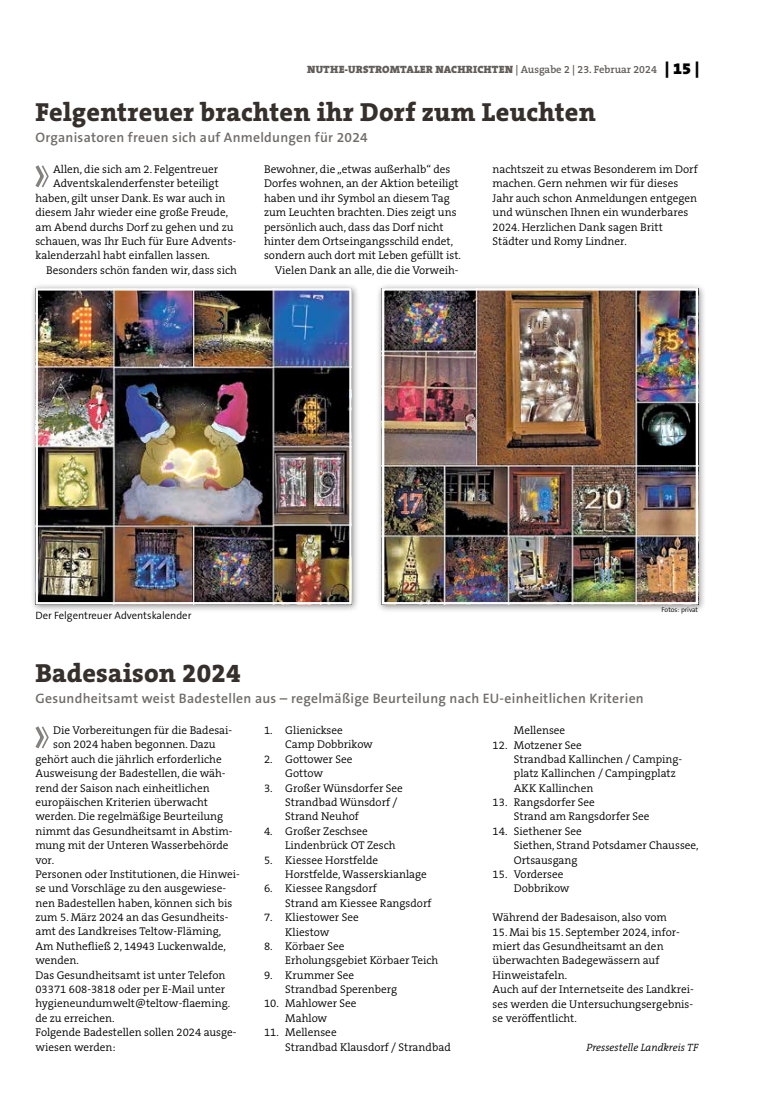
<style>
.page{position:relative;width:762px;height:1117px;background:#fff}
.page>*{position:absolute;margin:0;border:0;box-sizing:border-box;transform-origin:0 0}
.t1{font:800 26.25px "The Serif B W8";letter-spacing:.01em;color:#36302d}
.t2{font:600 13.75px "The Sans B W6";letter-spacing:.02em;color:#716c69}
.t3{font:300 11.25px/14.4px "The Serif B W4";color:#000}
.t4{font:900 10.62px "The Serif B W9";letter-spacing:.015em;color:#615c58}
.t5{font:300 10.62px "The Sans B W4";color:#000}
.t6{font:italic 300 10.62px "The Serif B W4";color:#000}
.t7{font:300 6.88px "The Sans B W4";color:#000}
.s1{font-family:"The Serif B W6";font-weight:600}
.s2{font-size:16.25px;color:#000}
</style>
<div class="page">
<svg style="left:35px;top:165px;width:14px;height:23px"></svg>
<div style="left:30px;top:282px;width:329px;height:330px;background:#000;opacity:.45"></div>
<img style="left:38px;top:291px;width:311px;height:310px">
<div style="left:35px;top:288px;width:317px;height:316px;border:2px solid #fff"></div>
<div style="left:376px;top:282px;width:330px;height:330px;background:#000;opacity:.45"></div>
<img style="left:385px;top:291px;width:310px;height:310px">
<div style="left:382px;top:288px;width:316px;height:316px;border:2px solid #fff"></div>
<svg style="left:35px;top:726px;width:14px;height:23px"></svg>
<p class="t4" style="left:307px;top:63px;width:394px">NUTHE-URSTROMTALER NACHRICHTEN <span class="s1">| Ausgabe 2 | 23. Februar 2024</span> <span class="s2">| 15 |</span></p>
<h1 class="t1" style="left:35px;top:94px;width:562px">Felgentreuer brachten ihr Dorf zum Leuchten</h1>
<p class="t2" style="left:35px;top:128px;width:334px">Organisatoren freuen sich auf Anmeldungen für 2024</p>
<p class="t3" style="left:53px;top:162px;width:166px">Allen, die sich am 2. Felgentreuer</p>
<p class="t3" style="left:53px;top:176px;width:167px">Adventskalenderfenster beteiligt</p>
<p class="t3" style="left:35px;top:191px;width:191px">haben, gilt unser Dank. Es war auch in</p>
<p class="t3" style="left:35px;top:205px;width:194px">diesem Jahr wieder eine große Freude,</p>
<p class="t3" style="left:35px;top:219px;width:200px">am Abend durchs Dorf zu gehen und zu</p>
<p class="t3" style="left:35px;top:234px;width:202px">schauen, was Ihr Euch für Eure Advents-</p>
<p class="t3" style="left:35px;top:248px;width:176px">kalenderzahl habt einfallen lassen.</p>
<p class="t3" style="left:46px;top:263px;width:192px">Besonders schön fanden wir, dass sich</p>
<p class="t3" style="left:264px;top:162px;width:188px">Bewohner, die „etwas außerhalb“ des</p>
<p class="t3" style="left:264px;top:176px;width:196px">Dorfes wohnen, an der Aktion beteiligt</p>
<p class="t3" style="left:264px;top:191px;width:187px">haben und ihr Symbol an diesem Tag</p>
<p class="t3" style="left:264px;top:205px;width:194px">zum Leuchten brachten. Dies zeigt uns</p>
<p class="t3" style="left:264px;top:219px;width:181px">persönlich auch, dass das Dorf nicht</p>
<p class="t3" style="left:264px;top:234px;width:191px">hinter dem Ortseingangsschild endet,</p>
<p class="t3" style="left:264px;top:248px;width:198px">sondern auch dort mit Leben gefüllt ist.</p>
<p class="t3" style="left:275px;top:263px;width:185px">Vielen Dank an alle, die die Vorweih-</p>
<p class="t3" style="left:493px;top:162px;width:207px">nachtszeit zu etwas Besonderem im Dorf machen. Gern nehmen wir für dieses Jahr auch schon Anmeldungen entgegen und wünschen Ihnen ein wunderbares 2024. Herzlichen Dank sagen Britt Städter und Romy Lindner.</p>
<p class="t5" style="left:35px;top:608px;width:157px">Der Felgentreuer Adventskalender</p>
<p class="t7" style="left:661px;top:605px;width:38px">Fotos: privat</p>
<h1 class="t1" style="left:35px;top:655px;width:207px">Badesaison 2024</h1>
<p class="t2" style="left:35px;top:689px;width:610px">Gesundheitsamt weist Badestellen aus – regelmäßige Beurteilung nach EU-einheitlichen Kriterien</p>
<p class="t3" style="left:53px;top:723px;width:181px">Die Vorbereitungen für die Badesai-</p>
<p class="t3" style="left:53px;top:737px;width:164px">son 2024 haben begonnen. Dazu</p>
<p class="t3" style="left:35px;top:751px;width:188px">gehört auch die jährlich erforderliche</p>
<p class="t3" style="left:35px;top:766px;width:192px">Ausweisung der Badestellen, die wäh-</p>
<p class="t3" style="left:35px;top:780px;width:176px">rend der Saison nach einheitlichen</p>
<p class="t3" style="left:35px;top:794px;width:174px">europäischen Kriterien überwacht</p>
<p class="t3" style="left:35px;top:809px;width:189px">werden. Die regelmäßige Beurteilung</p>
<p class="t3" style="left:35px;top:823px;width:199px">nimmt das Gesundheitsamt in Abstim-</p>
<p class="t3" style="left:35px;top:838px;width:195px">mung mit der Unteren Wasserbehörde</p>
<p class="t3" style="left:35px;top:852px;width:20px">vor.</p>
<p class="t3" style="left:35px;top:866px;width:206px">Personen oder Institutionen, die Hinwei-</p>
<p class="t3" style="left:35px;top:881px;width:192px">se und Vorschläge zu den ausgewiese-</p>
<p class="t3" style="left:35px;top:895px;width:198px">nen Badestellen haben, können sich bis</p>
<p class="t3" style="left:35px;top:909px;width:195px">zum 5. März 2024 an das Gesundheits-</p>
<p class="t3" style="left:35px;top:924px;width:187px">amt des Landkreises Teltow-Fläming,</p>
<p class="t3" style="left:35px;top:938px;width:192px">Am Nuthefließ 2, 14943 Luckenwalde,</p>
<p class="t3" style="left:35px;top:953px;width:45px">wenden.</p>
<p class="t3" style="left:35px;top:967px;width:191px">Das Gesundheitsamt ist unter Telefon</p>
<p class="t3" style="left:35px;top:981px;width:191px">03371 608-3818 oder per E-Mail unter</p>
<p class="t3" style="left:35px;top:996px;width:196px">hygieneundumwelt@teltow-flaeming.</p>
<p class="t3" style="left:35px;top:1010px;width:81px">de zu erreichen.</p>
<p class="t3" style="left:35px;top:1024px;width:203px">Folgende Badestellen sollen 2024 ausge-</p>
<p class="t3" style="left:35px;top:1039px;width:82px">wiesen werden:</p>
<p class="t3" style="left:285px;top:723px;width:89px;text-indent:-21px">1. Glienicksee<br>Camp Dobbrikow</p>
<p class="t3" style="left:285px;top:751px;width:69px;text-indent:-21px">2. Gottower See<br>Gottow</p>
<p class="t3" style="left:285px;top:780px;width:119px;text-indent:-21px">3. Großer Wünsdorfer See<br>Strandbad Wünsdorf /<br>Strand Neuhof</p>
<p class="t3" style="left:285px;top:823px;width:112px;text-indent:-21px">4. Großer Zeschsee<br>Lindenbrück OT Zesch</p>
<p class="t3" style="left:285px;top:852px;width:143px;text-indent:-21px">5. Kiessee Horstfelde<br>Horstfelde, Wasserskianlage</p>
<p class="t3" style="left:285px;top:881px;width:148px;text-indent:-21px">6. Kiessee Rangsdorf<br>Strand am Kiessee Rangsdorf</p>
<p class="t3" style="left:285px;top:910px;width:75px;text-indent:-21px">7. Kliestower See<br>Kliestow</p>
<p class="t3" style="left:285px;top:938px;width:154px;text-indent:-21px">8. Körbaer See<br>Erholungsgebiet Körbaer Teich</p>
<p class="t3" style="left:285px;top:967px;width:113px;text-indent:-21px">9. Krummer See<br>Strandbad Sperenberg</p>
<p class="t3" style="left:285px;top:996px;width:73px;text-indent:-21px">10. Mahlower See<br>Mahlow</p>
<p class="t3" style="left:285px;top:1025px;width:167px;text-indent:-21px">11. Mellensee<br>Strandbad Klausdorf / Strandbad</p>
<p class="t3" style="left:514px;top:723px;width:53px">Mellensee</p>
<p class="t3" style="left:514px;top:737px;width:170px;text-indent:-21px">12. Motzener See<br>Strandbad Kallinchen / Camping&shy;platz Kallinchen / Campingplatz<br>AKK Kallinchen</p>
<p class="t3" style="left:514px;top:795px;width:137px;text-indent:-21px">13. Rangsdorfer See<br>Strand am Rangsdorfer See</p>
<p class="t3" style="left:514px;top:823px;width:186px;text-indent:-21px">14. Siethener See<br>Siethen, Strand Potsdamer Chaussee,<br>Ortsausgang</p>
<p class="t3" style="left:514px;top:866px;width:57px;text-indent:-21px">15. Vordersee<br>Dobbrikow</p>
<p class="t3" style="left:493px;top:910px;width:176px">Während der Badesaison, also vom</p>
<p class="t3" style="left:493px;top:924px;width:203px">15. Mai bis 15. September 2024, infor&shy;miert das Gesundheitsamt an den überwachten Badegewässern auf<br>Hinweistafeln.<br>Auch auf der Internetseite des Landkrei&shy;ses werden die Untersuchungsergebnis&shy;se veröffentlicht.</p>
<p class="t6" style="left:586px;top:1039px;width:113px">Pressestelle Landkreis TF</p>
</div>
